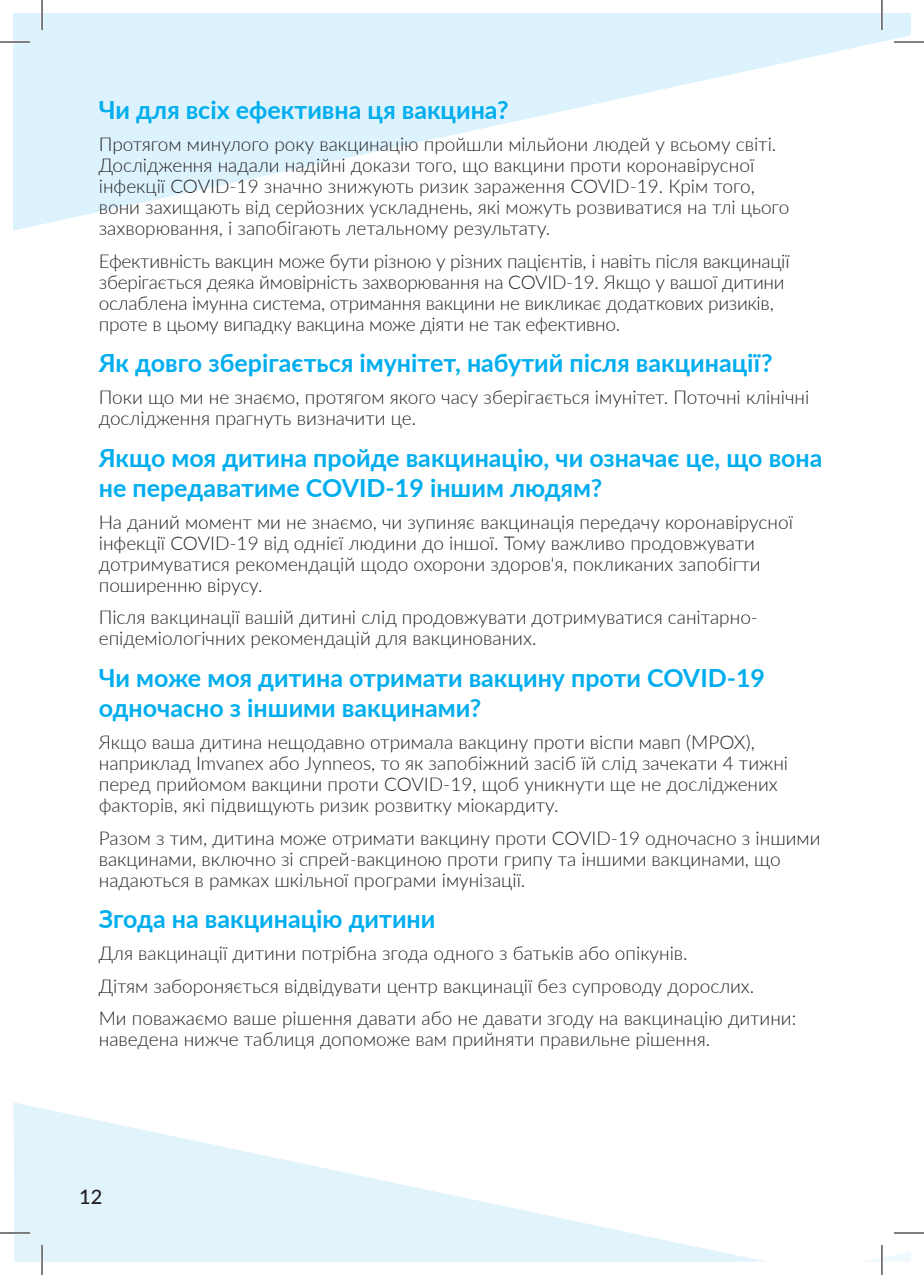
<style>
.page{position:relative;width:924px;height:1275px;background:#fff}
.page>*{position:absolute;margin:0;border:0;box-sizing:border-box;transform-origin:0 0}
.Headline{font:700 25px/30px "Lato";color:#00aeef}
.t1{font:500 20px "Lato";color:#231f20}
.Body{font:300 19px/21px "Lato";color:#231f20}
</style>
<div class="page">
<svg style="left:14px;top:14px;width:895px;height:216px;fill:#dcf2fc"></svg>
<svg style="left:869px;top:1245px;width:40px;height:16px"></svg>
<svg style="left:14px;top:1102px;width:748px;height:159px"></svg>
<hr style="left:0;top:41px;width:30px;height:2px;background:#fff">
<hr style="left:893px;top:41px;width:30px;height:2px;background:#fff">
<hr style="left:0;top:1231px;width:30px;height:3px;background:#fff">
<hr style="left:41px;top:0;width:2px;height:30px;background:#fff">
<hr style="left:41px;top:1245px;width:2px;height:30px;background:#fff">
<hr style="left:880px;top:0;width:2px;height:30px;background:#fff">
<hr style="left:880px;top:1245px;width:2px;height:30px;background:#fff">
<hr style="left:0;top:42px;width:30px;height:1px;background:#000">
<hr style="left:893px;top:42px;width:30px;height:1px;background:#000">
<hr style="left:0;top:1232px;width:30px;height:1px;background:#000">
<hr style="left:893px;top:1232px;width:30px;height:1px;background:#000">
<hr style="left:42px;top:0;width:1px;height:30px;background:#000">
<hr style="left:42px;top:1245px;width:1px;height:30px;background:#000">
<hr style="left:881px;top:0;width:1px;height:30px;background:#000">
<hr style="left:881px;top:1245px;width:1px;height:30px;background:#000">
<p class="Headline" style="left:99px;top:94px;width:411px">Чи для всіх ефективна ця вакцина?</p>
<p class="Body" style="left:99px;top:133px;width:691px">Протягом минулого року вакцинацію пройшли мільйони людей у всьому світі.<br>Дослідження надали надійні докази того, що вакцини проти коронавірусної інфекції COVID-19 значно знижують ризик зараження COVID-19. Крім того, вони захищають від серйозних ускладнень, які можуть розвиватися на тлі цього захворювання, і запобігають летальному результату.</p>
<p class="Body" style="left:99px;top:249px;width:692px">Ефективність вакцин може бути різною у різних пацієнтів, і навіть після вакцинації зберігається деяка ймовірність захворювання на COVID-19. Якщо у вашої дитини ослаблена імунна система, отримання вакцини не викликає додаткових ризиків, проте в цьому випадку вакцина може діяти не так ефективно.</p>
<p class="Headline" style="left:99px;top:347px;width:675px">Як довго зберігається імунітет, набутий після вакцинації?</p>
<p class="Body" style="left:99px;top:386px;width:711px">Поки що ми не знаємо, протягом якого часу зберігається імунітет. Поточні клінічні дослідження прагнуть визначити це.</p>
<p class="Headline" style="left:99px;top:441px;width:725px">Якщо моя дитина пройде вакцинацію, чи означає це, що вона не передаватиме COVID-19 іншим людям?</p>
<p class="Body" style="left:99px;top:511px;width:695px">На даний момент ми не знаємо, чи зупиняє вакцинація передачу коронавірусної інфекції COVID-19 від однієї людини до іншої. Тому важливо продовжувати дотримуватися рекомендацій щодо охорони здоров'я, покликаних запобігти поширенню вірусу.</p>
<p class="Body" style="left:99px;top:606px;width:660px">Після вакцинації вашій дитині слід продовжувати дотримуватися санітарно&shy;епідеміологічних рекомендацій для вакцинованих.</p>
<p class="Headline" style="left:99px;top:661px;width:667px">Чи може моя дитина отримати вакцину проти COVID-19 одночасно з іншими вакцинами?</p>
<p class="Body" style="left:99px;top:731px;width:690px">Якщо ваша дитина нещодавно отримала вакцину проти віспи мавп (MPOX), наприклад Imvanex або Jynneos, то як запобіжний засіб їй слід зачекати 4 тижні перед прийомом вакцини проти COVID-19, щоб уникнути ще не досліджених факторів, які підвищують ризик розвитку міокардиту.</p>
<p class="Body" style="left:99px;top:826px;width:722px">Разом з тим, дитина може отримати вакцину проти COVID-19 одночасно з іншими вакцинами, включно зі спрей-вакциною проти грипу та іншими вакцинами, що надаються в рамках шкільної програми імунізації.</p>
<p class="Headline" style="left:99px;top:902px;width:338px">Згода на вакцинацію дитини</p>
<p class="Body" style="left:99px;top:942px;width:590px">Для вакцинації дитини потрібна згода одного з батьків або опікунів.</p>
<p class="Body" style="left:99px;top:974px;width:656px">Дітям забороняється відвідувати центр вакцинації без супроводу дорослих.</p>
<p class="Body" style="left:99px;top:1007px;width:698px">Ми поважаємо ваше рішення давати або не давати згоду на вакцинацію дитини: наведена нижче таблиця допоможе вам прийняти правильне рішення.</p>
<p class="t1" style="left:79px;top:1182px;width:25px">12</p>
</div>
